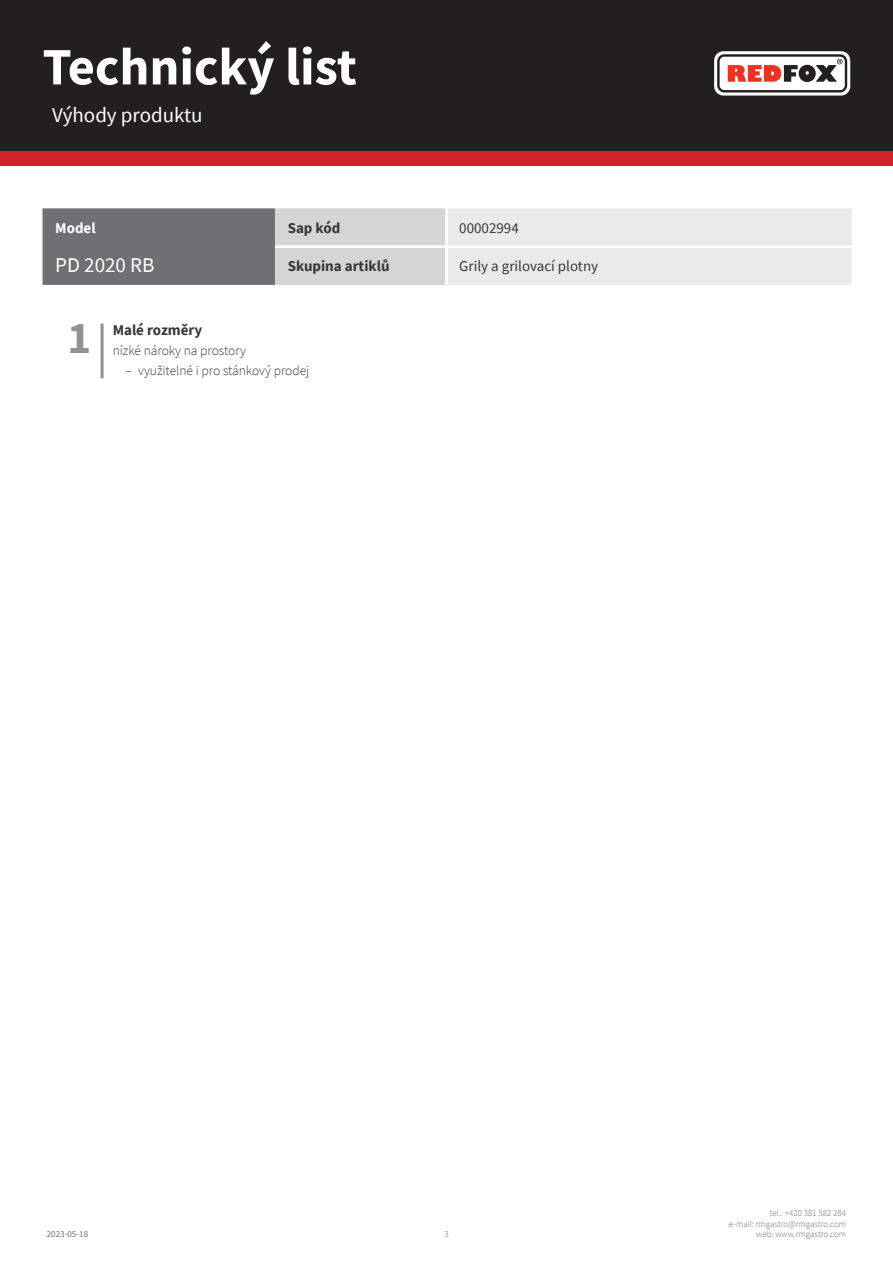
<style>
.page{position:relative;width:893px;height:1263px;background:#fff}
.page>*{position:absolute;margin:0;border:0;box-sizing:border-box;transform-origin:0 0}
.t1{font:700 52.5px "Source Sans Pro";color:#fff}
.TraitNr{font:700 45px "Source Sans Pro";color:#8f9194}
.kapitola{font:21px "Source Sans Pro";color:#fff}
.tabulka_-_headline{font:21px "Source Sans Pro";color:#fff}
.tabulka_-_text{font:15px "Source Sans Pro";color:#383839}
.tabulka_-_text-2{font:700 15px "Source Sans Pro";color:#383839}
.TraitParameter{font:700 15px "Source Sans Pro";color:#383839}
.tabulka_-_text-3{font:700 15px "Source Sans Pro";color:#fff}
.TraitAdventage{font:300 13.5px "Source Sans Pro";color:#383839}
.t2{font:300 9px/10.8px "Source Sans Pro";color:#6f7073;text-align:right}
.t3{font:9px "Source Sans Pro";color:#6f7073}
</style>
<div class="page">
<div style="left:0;top:0;width:893px;height:166px;background:#d1232a"></div>
<div style="left:0;top:0;width:893px;height:151px;background:#231f20"></div>
<svg style="left:714px;top:51px;width:136px;height:45px"></svg>
<hr style="left:101px;top:323px;width:3px;height:56px;background:#8f9194">
<svg style="left:43px;top:208px;width:809px;height:77px;background:#c0c1c3"></svg>
<hr style="left:445px;top:208px;width:3px;height:37px;background:#fff">
<hr style="left:275px;top:245px;width:171px;height:3px;background:#fff">
<hr style="left:446px;top:245px;width:406px;height:3px;background:#fff">
<hr style="left:445px;top:248px;width:3px;height:37px;background:#fff">
<h1 class="t1" style="left:43px;top:31px;width:316px">Technický list</h1>
<p class="kapitola" style="left:52px;top:101px;width:152px">Výhody produktu</p>
<p class="tabulka_-_text-3" style="left:55px;top:218px;width:42px">Model</p>
<p class="tabulka_-_text-2" style="left:288px;top:218px;width:54px">Sap kód</p>
<p class="tabulka_-_text" style="left:459px;top:219px;width:61px">00002994</p>
<p class="tabulka_-_headline" style="left:55px;top:251px;width:101px">PD 2020 RB</p>
<p class="tabulka_-_text-2" style="left:288px;top:256px;width:103px">Skupina artiklů</p>
<p class="tabulka_-_text" style="left:459px;top:257px;width:140px">Grily a grilovací plotny</p>
<p class="TraitNr" style="left:68px;top:307px;width:25px">1</p>
<p class="TraitParameter" style="left:113px;top:319px;width:91px">Malé rozměry</p>
<p class="TraitAdventage" style="left:113px;top:342px;width:135px">nízké nároky na prostory</p>
<p class="TraitAdventage" style="left:125px;top:363px;width:185px">– využitelné i pro stánkový prodej</p>
<p class="t3" style="left:47px;top:1229px;width:43px">2023-05-18</p>
<p class="t2" style="left:444px;top:1229px;width:6px">3</p>
<p class="t2" style="left:729px;top:1207px;width:119px">tel.: +420 381 582 284<br>e-mail: rmgastro@rmgastro.com web: www.rmgastro.com</p>
</div>
